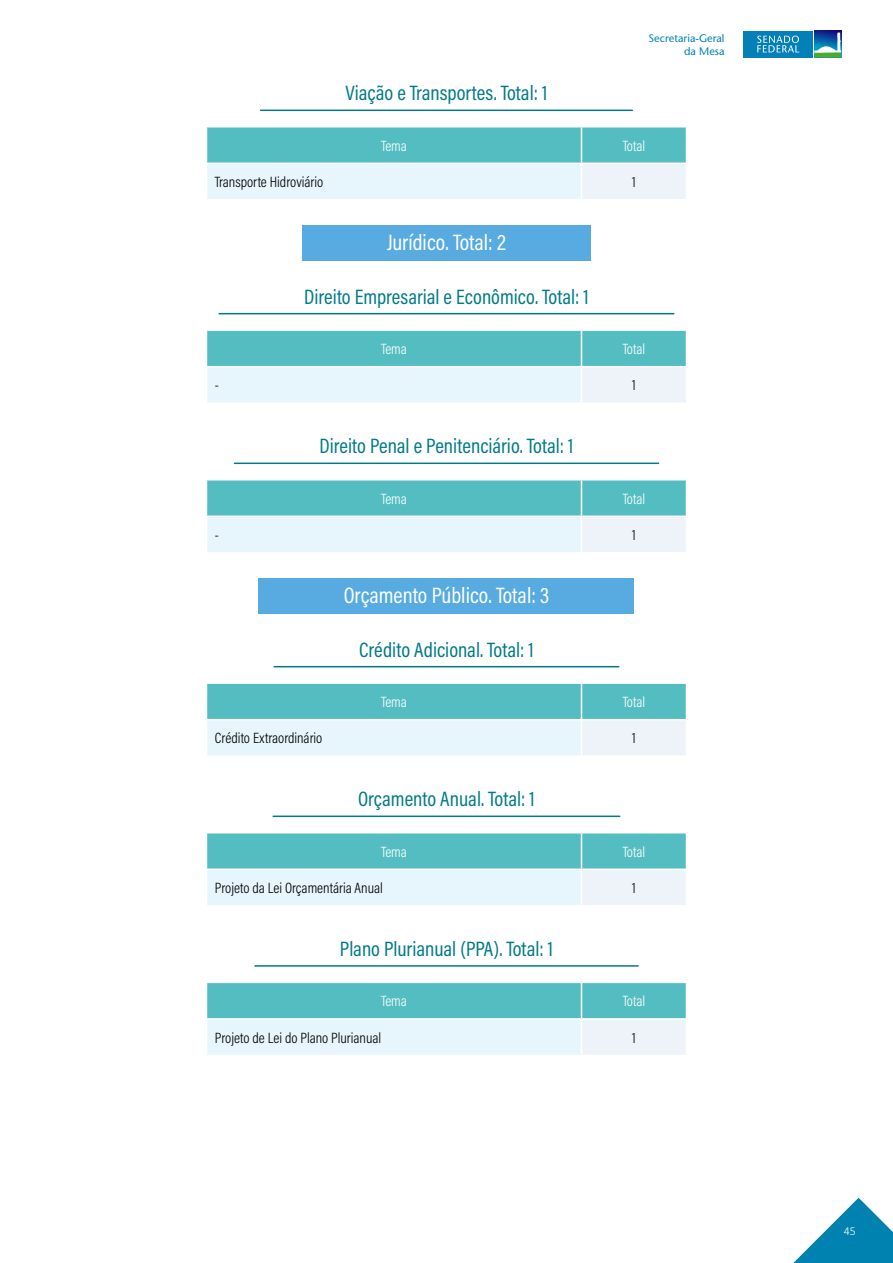
<style>
.page{position:relative;width:893px;height:1263px;background:#fff}
.page>*{position:absolute;margin:0;border:0;box-sizing:border-box;transform-origin:0 0}
.t1{font:22.5px "Acumin Pro Cond";color:#fff}
.t2{font:21px "Acumin Pro Cond";color:#007a88}
.t3{font:300 15px "Acumin Pro Cond";color:#000}
.t4{font:300 15px "Acumin Pro Cond";color:#fff}
.t5{font:300 12px "Calibri";color:#fff}
.t6{font:500 10.95px/13px "Stone Sans Std";color:#0380b7;text-align:right}
</style>
<div class="page">
<svg style="left:793px;top:1198px;width:100px;height:65px"></svg>
<hr style="left:261px;top:110px;width:371px;height:1px;background:#007a88">
<div style="left:302px;top:225px;width:289px;height:35px;background:#58abe0"></div>
<hr style="left:219px;top:313px;width:455px;height:1px;background:#007a88">
<hr style="left:234px;top:462px;width:425px;height:2px;background:#007a88">
<div style="left:259px;top:578px;width:375px;height:35px;background:#58abe0"></div>
<hr style="left:274px;top:666px;width:345px;height:1px;background:#007a88">
<hr style="left:273px;top:815px;width:347px;height:2px;background:#007a88">
<hr style="left:255px;top:965px;width:383px;height:2px;background:#007a88">
<div style="left:207px;top:127px;width:479px;height:36px;background:#54bdc1"></div>
<div style="left:206px;top:163px;width:375px;height:37px;background:#e6f6fc"></div>
<div style="left:581px;top:163px;width:105px;height:37px;background:#edf3f8"></div>
<hr style="left:581px;top:127px;width:1px;height:36px;background:#fff">
<hr style="left:206px;top:163px;width:375px;height:1px;background:#fff">
<hr style="left:206px;top:164px;width:1px;height:35px;background:#fff">
<hr style="left:581px;top:163px;width:106px;height:1px;background:#fff">
<hr style="left:581px;top:164px;width:1px;height:35px;background:#fff">
<hr style="left:206px;top:199px;width:375px;height:2px;background:#fff">
<hr style="left:581px;top:199px;width:106px;height:2px;background:#fff">
<div style="left:207px;top:331px;width:479px;height:35px;background:#54bdc1"></div>
<div style="left:206px;top:367px;width:375px;height:36px;background:#e6f6fc"></div>
<div style="left:581px;top:367px;width:105px;height:36px;background:#edf3f8"></div>
<hr style="left:581px;top:331px;width:1px;height:35px;background:#fff">
<hr style="left:206px;top:367px;width:1px;height:35px;background:#fff">
<hr style="left:581px;top:367px;width:1px;height:35px;background:#fff">
<hr style="left:206px;top:402px;width:375px;height:2px;background:#fff">
<hr style="left:581px;top:402px;width:106px;height:2px;background:#fff">
<div style="left:207px;top:480px;width:479px;height:35px;background:#54bdc1"></div>
<div style="left:206px;top:516px;width:375px;height:37px;background:#e6f6fc"></div>
<div style="left:581px;top:516px;width:105px;height:37px;background:#edf3f8"></div>
<hr style="left:581px;top:480px;width:1px;height:35px;background:#fff">
<hr style="left:206px;top:515px;width:375px;height:2px;background:#fff">
<hr style="left:206px;top:517px;width:1px;height:35px;background:#fff">
<hr style="left:581px;top:515px;width:106px;height:2px;background:#fff">
<hr style="left:581px;top:517px;width:1px;height:35px;background:#fff">
<hr style="left:206px;top:552px;width:375px;height:2px;background:#fff">
<hr style="left:581px;top:552px;width:106px;height:2px;background:#fff">
<div style="left:207px;top:684px;width:479px;height:35px;background:#54bdc1"></div>
<div style="left:206px;top:720px;width:375px;height:36px;background:#e6f6fc"></div>
<div style="left:581px;top:720px;width:105px;height:36px;background:#edf3f8"></div>
<hr style="left:581px;top:684px;width:1px;height:35px;background:#fff">
<hr style="left:206px;top:720px;width:1px;height:35px;background:#fff">
<hr style="left:581px;top:720px;width:1px;height:35px;background:#fff">
<hr style="left:206px;top:755px;width:375px;height:2px;background:#fff">
<hr style="left:581px;top:755px;width:106px;height:2px;background:#fff">
<div style="left:207px;top:833px;width:479px;height:35px;background:#54bdc1"></div>
<div style="left:206px;top:869px;width:375px;height:37px;background:#e6f6fc"></div>
<div style="left:581px;top:869px;width:105px;height:37px;background:#edf3f8"></div>
<hr style="left:581px;top:833px;width:1px;height:35px;background:#fff">
<hr style="left:206px;top:868px;width:375px;height:2px;background:#fff">
<hr style="left:206px;top:870px;width:1px;height:35px;background:#fff">
<hr style="left:581px;top:868px;width:106px;height:2px;background:#fff">
<hr style="left:581px;top:870px;width:1px;height:35px;background:#fff">
<hr style="left:206px;top:905px;width:375px;height:1px;background:#fff">
<hr style="left:581px;top:905px;width:106px;height:1px;background:#fff">
<div style="left:207px;top:983px;width:479px;height:35px;background:#54bdc1"></div>
<div style="left:206px;top:1019px;width:375px;height:36px;background:#e6f6fc"></div>
<div style="left:581px;top:1019px;width:105px;height:36px;background:#edf3f8"></div>
<hr style="left:581px;top:983px;width:1px;height:35px;background:#fff">
<hr style="left:206px;top:1018px;width:375px;height:2px;background:#fff">
<hr style="left:206px;top:1020px;width:1px;height:35px;background:#fff">
<hr style="left:581px;top:1018px;width:106px;height:2px;background:#fff">
<hr style="left:581px;top:1020px;width:1px;height:35px;background:#fff">
<img style="left:814px;top:31px;width:27px;height:2px">
<div style="left:814px;top:52px;width:27px;height:5px;background:#4dac26"></div>
<svg style="left:814px;top:33px;width:27px;height:20px"></svg>
<div style="left:743px;top:31px;width:70px;height:26px;background:#0380b7"></div>
<svg style="left:757px;top:36px;width:42px;height:17px"></svg>
<p class="t6" style="left:649px;top:32px;width:77px">Secretaria-Geral da Mesa</p>
<p class="t2" style="left:346px;top:80px;width:203px">Viação e Transportes. Total: 1</p>
<p class="t4" style="left:381px;top:136px;width:27px">Tema</p>
<p class="t4" style="left:623px;top:136px;width:24px">Total</p>
<p class="t3" style="left:215px;top:172px;width:110px">Transporte Hidroviário</p>
<p class="t3" style="left:632px;top:172px;width:5px">1</p>
<p class="t1" style="left:387px;top:228px;width:120px">Jurídico. Total: 2</p>
<p class="t2" style="left:304px;top:283px;width:286px">Direito Empresarial e Econômico. Total: 1</p>
<p class="t4" style="left:381px;top:339px;width:27px">Tema</p>
<p class="t4" style="left:623px;top:339px;width:24px">Total</p>
<p class="t3" style="left:215px;top:376px;width:6px">-</p>
<p class="t3" style="left:632px;top:376px;width:5px">1</p>
<p class="t2" style="left:319px;top:433px;width:256px">Direito Penal e Penitenciário. Total: 1</p>
<p class="t4" style="left:381px;top:489px;width:27px">Tema</p>
<p class="t4" style="left:623px;top:489px;width:24px">Total</p>
<p class="t3" style="left:215px;top:525px;width:6px">-</p>
<p class="t3" style="left:632px;top:525px;width:5px">1</p>
<p class="t1" style="left:344px;top:581px;width:207px">Orçamento Público. Total: 3</p>
<p class="t2" style="left:359px;top:636px;width:176px">Crédito Adicional. Total: 1</p>
<p class="t4" style="left:381px;top:692px;width:27px">Tema</p>
<p class="t4" style="left:623px;top:692px;width:24px">Total</p>
<p class="t3" style="left:215px;top:729px;width:109px">Crédito Extraordinário</p>
<p class="t3" style="left:632px;top:729px;width:5px">1</p>
<p class="t2" style="left:358px;top:786px;width:178px">Orçamento Anual. Total: 1</p>
<p class="t4" style="left:381px;top:842px;width:27px">Tema</p>
<p class="t4" style="left:623px;top:842px;width:24px">Total</p>
<p class="t3" style="left:215px;top:878px;width:169px">Projeto da Lei Orçamentária Anual</p>
<p class="t3" style="left:632px;top:878px;width:5px">1</p>
<p class="t2" style="left:340px;top:935px;width:215px">Plano Plurianual (PPA). Total: 1</p>
<p class="t4" style="left:381px;top:991px;width:27px">Tema</p>
<p class="t4" style="left:623px;top:991px;width:24px">Total</p>
<p class="t3" style="left:215px;top:1028px;width:168px">Projeto de Lei do Plano Plurianual</p>
<p class="t3" style="left:632px;top:1028px;width:5px">1</p>
<p class="t5" style="left:844px;top:1223px;width:14px">45</p>
</div>
